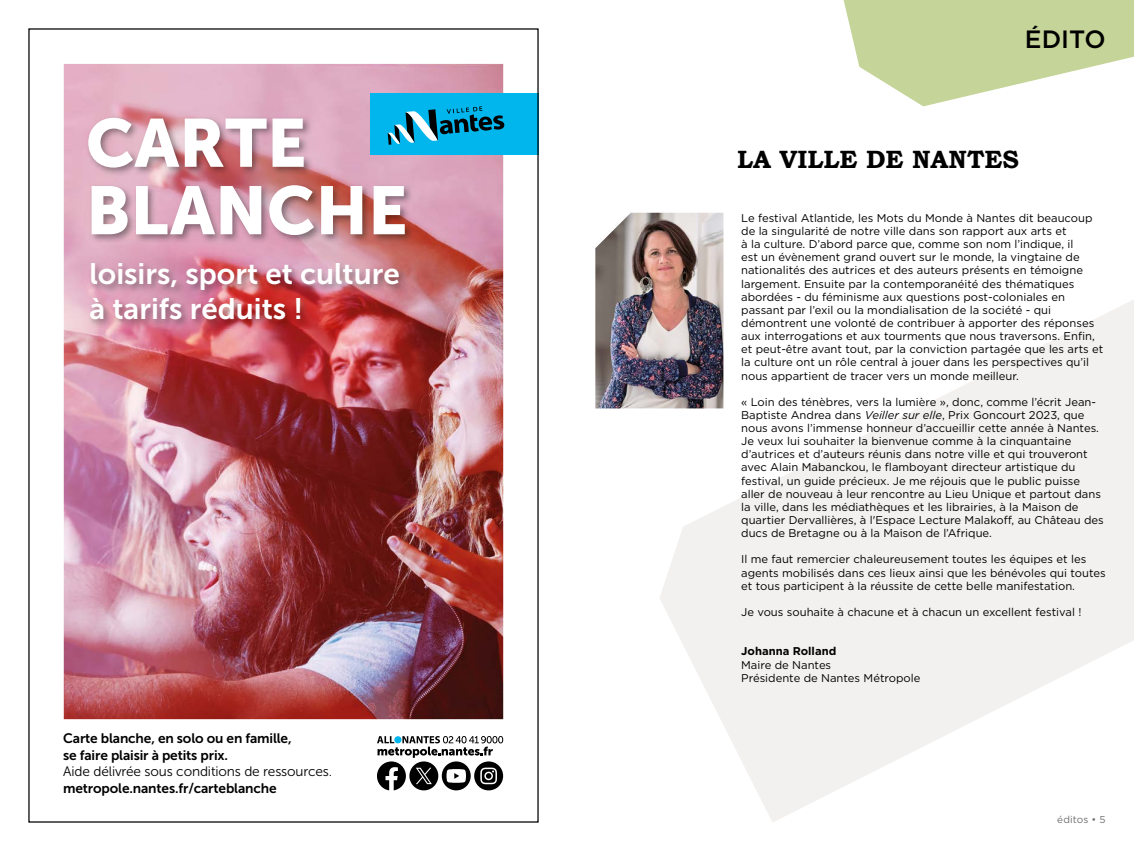
<style>
.page{position:relative;width:1134px;height:851px;background:#fff}
.page>*{position:absolute;margin:0;border:0;box-sizing:border-box;transform-origin:0 0}
.t1{font:67.38px/67.4px "Museo Sans 900";color:#fff}
.t2{font:29.62px/34.5px "Museo Sans 700";color:#fff}
.t3{font:700 25px "Bookman Old Style";color:#000}
.t4{font:500 25px "Gotham";color:#000}
.t5{font:13.75px/16.4px "Museo Sans 700";letter-spacing:-.01em;color:#000}
.t6{font:13.75px "Museo Sans 300";letter-spacing:-.01em;color:#000}
.t7{font:11.25px/13.1px "Gotham";color:#000}
.t8{font:700 11.25px "Gotham";color:#000}
.t9{font:10px "Gotham";letter-spacing:.01em;color:#706f6f}
.s1{font-style:italic}
</style>
<div class="page">
<svg style="left:844px;top:0;width:290px;height:106px"></svg>
<img style="left:64px;top:64px;width:439px;height:655px">
<img style="left:85px;top:115px;width:329px;height:129px">
<img style="left:87px;top:260px;width:321px;height:68px">
<div style="left:371px;top:94px;width:168px;height:61px;background:#00b6ed"></div>
<svg style="left:388px;top:106px;width:117px;height:39px"></svg>
<svg style="left:377px;top:736px;width:126px;height:54px"></svg>
<svg style="left:659px;top:299px;width:475px;height:523px;fill:#f3f1f0"></svg>
<img style="left:595px;top:213px;width:128px;height:195px">
<h1 class="t1" style="left:86px;top:109px;width:323px">CARTE<br>BLANCHE</h1>
<h2 class="t2" style="left:89px;top:257px;width:312px">loisirs, sport et culture à tarifs réduits !</h2>
<p class="t5" style="left:63px;top:730px;width:230px">Carte blanche, en solo ou en famille, se faire plaisir à petits prix.</p>
<p class="t6" style="left:63px;top:764px;width:271px">Aide délivrée sous conditions de ressources.</p>
<p class="t5" style="left:63px;top:779px;width:215px">metropole.nantes.fr/carteblanche</p>
<h3 class="t4" style="left:1025px;top:23px;width:82px">ÉDITO</h3>
<h3 class="t3" style="left:737px;top:142px;width:284px">LA VILLE DE NANTES</h3>
<p class="t7" style="left:741px;top:211px;width:364px">Le festival Atlantide, les Mots du Monde à Nantes dit beaucoup de la singularité de notre ville dans son rapport aux arts et<br>à la culture. D’abord parce que, comme son nom l’indique, il<br>est un évènement grand ouvert sur le monde, la vingtaine de nationalités des autrices et des auteurs présents en témoigne largement. Ensuite par la contemporanéité des thématiques abordées - du féminisme aux questions post-coloniales en passant par l’exil ou la mondialisation de la société - qui démontrent une volonté de contribuer à apporter des réponses aux interrogations et aux tourments que nous traversons. Enfin, et peut-être avant tout, par la conviction partagée que les arts et la culture ont un rôle central à jouer dans les perspectives qu’il nous appartient de tracer vers un monde meilleur.</p>
<p class="t7" style="left:741px;top:395px;width:364px">« Loin des ténèbres, vers la lumière », donc, comme l’écrit Jean-Baptiste Andrea dans <span class="s1">Veiller sur elle</span>, Prix Goncourt 2023, que nous avons l’immense honneur d’accueillir cette année à Nantes.<br>Je veux lui souhaiter la bienvenue comme à la cinquantaine d’autrices et d’auteurs réunis dans notre ville et qui trouveront avec Alain Mabanckou, le flamboyant directeur artistique du festival, un guide précieux. Je me réjouis que le public puisse aller de nouveau à leur rencontre au Lieu Unique et partout dans la ville, dans les médiathèques et les librairies, à la Maison de quartier Dervallières, à l'Espace Lecture Malakoff, au Château des ducs de Bretagne ou à la Maison de l’Afrique.</p>
<p class="t7" style="left:741px;top:552px;width:366px">Il me faut remercier chaleureusement toutes les équipes et les agents mobilisés dans ces lieux ainsi que les bénévoles qui toutes et tous participent à la réussite de cette belle manifestation.</p>
<p class="t7" style="left:741px;top:605px;width:342px">Je vous souhaite à chacune et à chacun un excellent festival !</p>
<p class="t8" style="left:741px;top:643px;width:97px">Johanna Rolland</p>
<p class="t7" style="left:741px;top:657px;width:181px">Maire de Nantes<br>Présidente de Nantes Métropole</p>
<p class="t9" style="left:1057px;top:812px;width:50px">éditos • 5</p>
</div>
